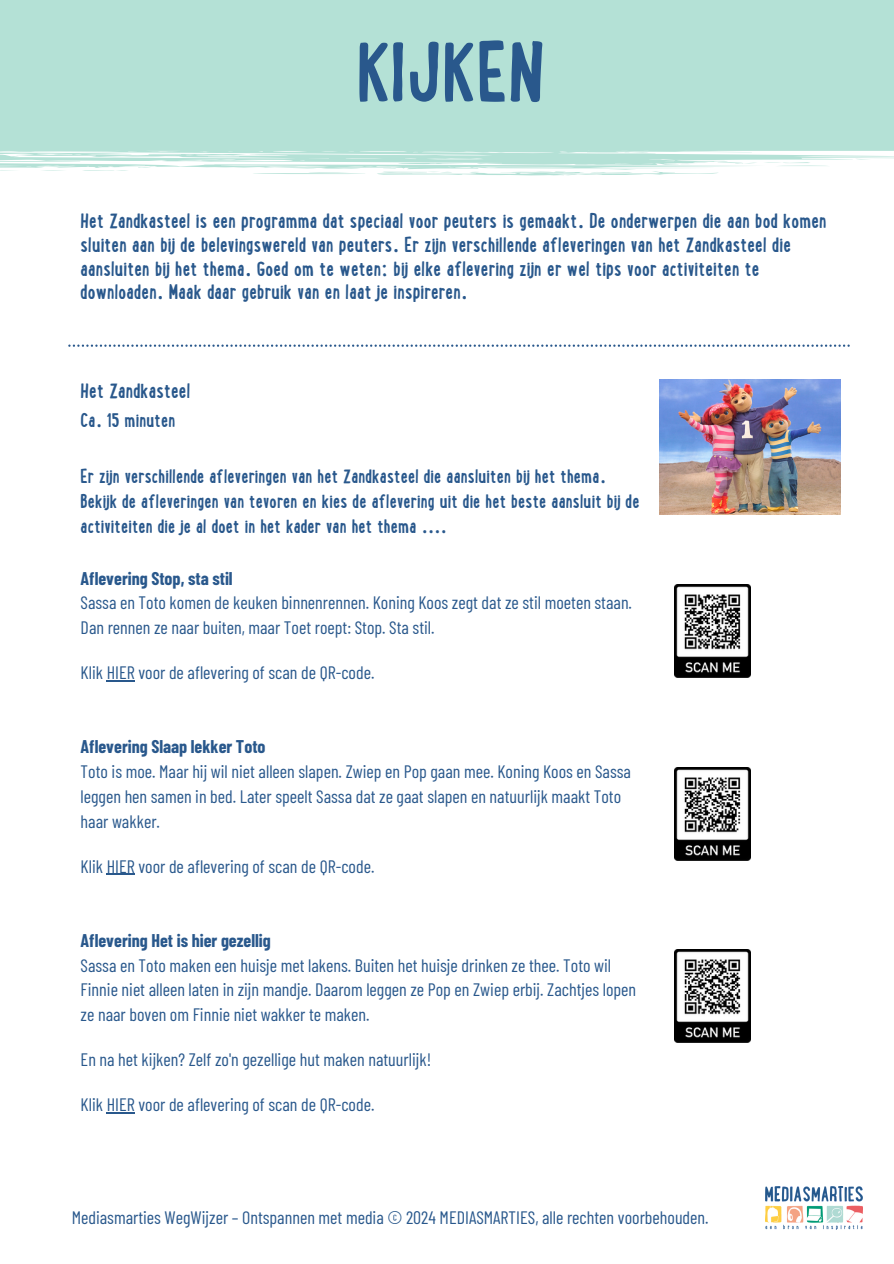
<style>
.page{position:relative;width:894px;height:1264px;background:#fff}
.page>*{position:absolute;margin:0;border:0;box-sizing:border-box;transform-origin:0 0}
.t1{font:700 90px "Lunch Box";color:#29588c}
.t2{font:700 22.5px/23.7px "Lunch Box";color:#29588c}
.t3{font:700 21px/24.8px "Lunch Box";color:#29588c}
.t4{font:18px/24.8px "Barlow Condensed";color:#29588c}
.t5{font:700 18px "Barlow Condensed";color:#29588c}
</style>
<div class="page">
<div style="left:0;top:0;width:893px;height:168px;background:#b4e1d6"></div>
<div style="left:0;top:30px;width:80px;height:132px;background:#b4e1d6"></div>
<svg style="left:43px;top:170px;width:20px;height:1px"></svg>
<svg style="left:253px;top:168px;width:112px;height:6px"></svg>
<svg style="left:763px;top:162px;width:67px;height:4px"></svg>
<svg style="left:0;top:170px;width:14px;height:1px"></svg>
<svg style="left:854px;top:159px;width:16px;height:1px"></svg>
<svg style="left:83px;top:170px;width:45px;height:1px"></svg>
<svg style="left:371px;top:162px;width:386px;height:14px"></svg>
<svg style="left:587px;top:152px;width:68px;height:1px"></svg>
<svg style="left:137px;top:167px;width:14px;height:1px"></svg>
<svg style="left:68px;top:344px;width:781px;height:3px"></svg>
<img style="left:765px;top:1186px;width:96px;height:42px">
<img style="left:659px;top:380px;width:181px;height:135px">
<img style="left:674px;top:584px;width:75px;height:94px">
<svg style="left:107px;top:680px;width:28px;height:1px"></svg>
<hr style="left:107px;top:873px;width:28px;height:2px;background:#29588c">
<svg style="left:107px;top:1112px;width:28px;height:1px"></svg>
<img style="left:674px;top:767px;width:75px;height:93px">
<img style="left:674px;top:949px;width:75px;height:93px">
<p class="t1" style="left:356px;top:39px;width:189px">KIJKEN</p>
<p class="t2" style="left:81px;top:212px;width:747px">Het Zandkasteel is een programma dat speciaal voor peuters is gemaakt. De onderwerpen die aan bod komen sluiten aan bij de belevingswereld van peuters. Er zijn verschillende afleveringen van het Zandkasteel die aansluiten bij het thema. Goed om te weten: bij elke aflevering zijn er wel tips voor activiteiten te downloaden. Maak daar gebruik van en laat je inspireren.</p>
<h2 class="t2" style="left:81px;top:381px;width:111px">Het Zandkasteel</h2>
<h2 class="t3" style="left:81px;top:410px;width:96px">Ca. 15 minuten</h2>
<h2 class="t3" style="left:81px;top:466px;width:560px">Er zijn verschillende afleveringen van het Zandkasteel die aansluiten bij het thema.<br>Bekijk de afleveringen van tevoren en kies de aflevering uit die het beste aansluit bij de activiteiten die je al doet in het kader van het thema ....</h2>
<p class="t5" style="left:81px;top:566px;width:153px">Aflevering Stop, sta stil</p>
<p class="t4" style="left:81px;top:589px;width:552px">Sassa en Toto komen de keuken binnenrennen. Koning Koos zegt dat ze stil moeten staan.<br>Dan rennen ze naar buiten, maar Toet roept: Stop. Sta stil.</p>
<p class="t4" style="left:81px;top:659px;width:295px">Klik HIER voor de aflevering of scan de QR-code.</p>
<p class="t5" style="left:81px;top:735px;width:186px">Aflevering Slaap lekker Toto</p>
<p class="t4" style="left:81px;top:758px;width:551px">Toto is moe. Maar hij wil niet alleen slapen. Zwiep en Pop gaan mee. Koning Koos en Sassa leggen hen samen in bed. Later speelt Sassa dat ze gaat slapen en natuurlijk maakt Toto haar wakker.</p>
<p class="t4" style="left:81px;top:853px;width:295px">Klik HIER voor de aflevering of scan de QR-code.</p>
<p class="t5" style="left:81px;top:929px;width:192px">Aflevering Het is hier gezellig</p>
<p class="t4" style="left:81px;top:952px;width:557px">Sassa en Toto maken een huisje met lakens. Buiten het huisje drinken ze thee. Toto wil<br>Finnie niet alleen laten in zijn mandje. Daarom leggen ze Pop en Zwiep erbij. Zachtjes lopen ze naar boven om Finnie niet wakker te maken.</p>
<p class="t4" style="left:81px;top:1046px;width:352px">En na het kijken? Zelf zo'n gezellige hut maken natuurlijk!</p>
<p class="t4" style="left:81px;top:1091px;width:295px">Klik HIER voor de aflevering of scan de QR-code.</p>
<p class="t4" style="left:72px;top:1203px;width:638px">Mediasmarties WegWijzer – Ontspannen met media © 2024 MEDIASMARTIES, alle rechten voorbehouden.</p>
</div>
